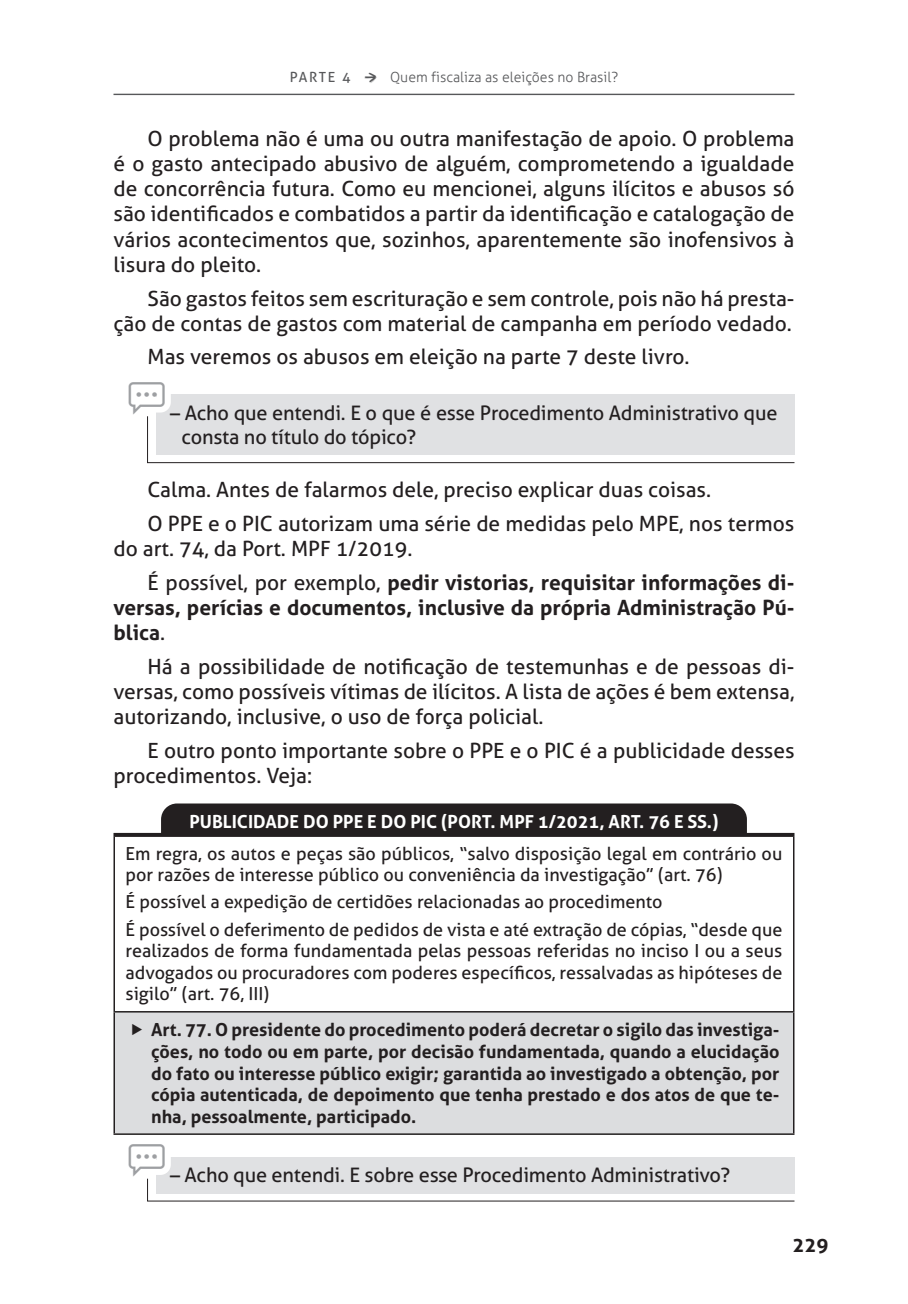
<style>
.page{position:relative;width:908px;height:1304px;background:#fff}
.page>*{position:absolute;margin:0;border:0;box-sizing:border-box;transform-origin:0 0}
.TEXTO{font:21px/25.2px "Aller";color:#231f20;text-align:justify}
.TEXTO-2{font:700 21px/25.2px "Aller";color:#231f20;text-align:justify}
.t1{font:20px/24px "Aller";letter-spacing:-.01em;color:#231f20}
.t2{font:700 20px "Aller";color:#231f20}
.TABELA{font:18px/21.6px "Aller";color:#231f20}
.t3{font:700 18px/21.6px "Aller";color:#231f20;text-align:justify}
.TABELA_TITULO{font:700 18px "Aller";color:#fff}
.t4{font:300 14px "Aller";color:#57585a}
.t5{font:14px "Aller";letter-spacing:.115em;color:#57585a}
.s1{font-weight:400}
</style>
<div class="page">
<hr style="left:113px;top:94px;width:681px;height:1px;background:#57585a">
<div style="left:114px;top:1012px;width:679px;height:122px;background:#dcdddf"></div>
<hr style="left:113px;top:837px;width:2px;height:174px;background:#231f20">
<hr style="left:792px;top:837px;width:2px;height:174px;background:#231f20">
<svg style="left:113px;top:833px;width:681px;height:4px;background:#2b2728"></svg>
<hr style="left:113px;top:1011px;width:681px;height:2px;background:#231f20">
<hr style="left:113px;top:1013px;width:2px;height:120px;background:#231f20">
<hr style="left:792px;top:1013px;width:2px;height:120px;background:#231f20">
<hr style="left:113px;top:1133px;width:681px;height:2px;background:#231f20">
<div style="left:161px;top:803px;width:585px;height:32px;background:#231f20"></div>
<svg style="left:147px;top:394px;width:648px;height:70px;background:#e0e1e3"></svg>
<svg style="left:147px;top:1157px;width:648px;height:45px;background:#e0e1e3"></svg>
<p class="t5" style="left:290px;top:69px;width:62px">Parte 4</p>
<p class="t4" style="left:390px;top:69px;width:229px">Quem fiscaliza as eleições no Brasil?</p>
<p class="TEXTO" style="left:113px;top:126px;width:682px;text-indent:34px">O problema não é uma ou outra manifestação de apoio. O problema é o gasto antecipado abusivo de alguém, comprometendo a igualdade de concorrência futura. Como eu mencionei, alguns ilícitos e abusos só são identificados e combatidos a partir da identificação e catalogação de vários acontecimentos que, sozinhos, aparentemente são inofensivos à lisura do pleito.</p>
<p class="TEXTO" style="left:113px;top:285px;width:682px;text-align:right">São gastos feitos sem escrituração e sem controle, pois não há presta&shy;ção de contas de gastos com material de campanha em período vedado.</p>
<p class="TEXTO" style="left:147px;top:344px;width:543px">Mas veremos os abusos em eleição na parte 7 deste livro.</p>
<p class="t1" style="left:181px;top:401px;width:597px;text-indent:-11px">– Acho que entendi. E o que é esse Procedimento Administrativo que consta no título do tópico?</p>
<p class="TEXTO" style="left:147px;top:477px;width:565px">Calma. Antes de falarmos dele, preciso explicar duas coisas.</p>
<p class="TEXTO" style="left:113px;top:511px;width:682px;text-indent:34px">O PPE e o PIC autorizam uma série de medidas pelo MPE, nos termos do art. 74, da Port. MPF 1/2019.</p>
<p class="TEXTO-2" style="left:113px;top:570px;width:682px;text-indent:34px"><span class="s1">É possível, por exemplo,</span> pedir vistorias, requisitar informações di&shy;versas, perícias e documentos, inclusive da própria Administração Pú&shy;blica<span class="s1">.</span></p>
<p class="TEXTO" style="left:113px;top:654px;width:682px;text-indent:34px">Há a possibilidade de notificação de testemunhas e de pessoas di&shy;versas, como possíveis vítimas de ilícitos. A lista de ações é bem extensa, autorizando, inclusive, o uso de força policial.</p>
<p class="TEXTO" style="left:113px;top:738px;width:682px;text-indent:34px">E outro ponto importante sobre o PPE e o PIC é a publicidade desses procedimentos. Veja:</p>
<p class="TABELA_TITULO" style="left:189px;top:811px;width:530px">PUBLICIDADE DO PPE E DO PIC (PORT. MPF 1/2021, ART. 76 E SS.)</p>
<p class="TABELA" style="left:125px;top:842px;width:658px">Em regra, os autos e peças são públicos, “salvo disposição legal em contrário ou por razões de interesse público ou conveniência da investigação” (art. 76)</p>
<p class="TABELA" style="left:125px;top:891px;width:538px">É possível a expedição de certidões relacionadas ao procedimento</p>
<p class="TABELA" style="left:125px;top:918px;width:658px;text-align:justify">É possível o deferimento de pedidos de vista e até extração de cópias, “desde que realizados de forma fundamentada pelas pessoas referidas no inciso I ou a seus advogados ou procuradores com poderes específicos, ressalvadas as hipóteses de sigilo” (art. 76, III)</p>
<p class="t3" style="left:151px;top:1019px;width:629px">Art. 77. O presidente do procedimento poderá decretar o sigilo das investiga&shy;ções, no todo ou em parte, por decisão fundamentada, quando a elucidação do fato ou interesse público exigir; garantida ao investigado a obtenção, por cópia autenticada, de depoimento que tenha prestado e dos atos de que te&shy;nha, pessoalmente, participado.</p>
<p class="t1" style="left:170px;top:1163px;width:561px">– Acho que entendi. E sobre esse Procedimento Administrativo?</p>
<p class="t2" style="left:792px;top:1233px;width:37px">229</p>
</div>
